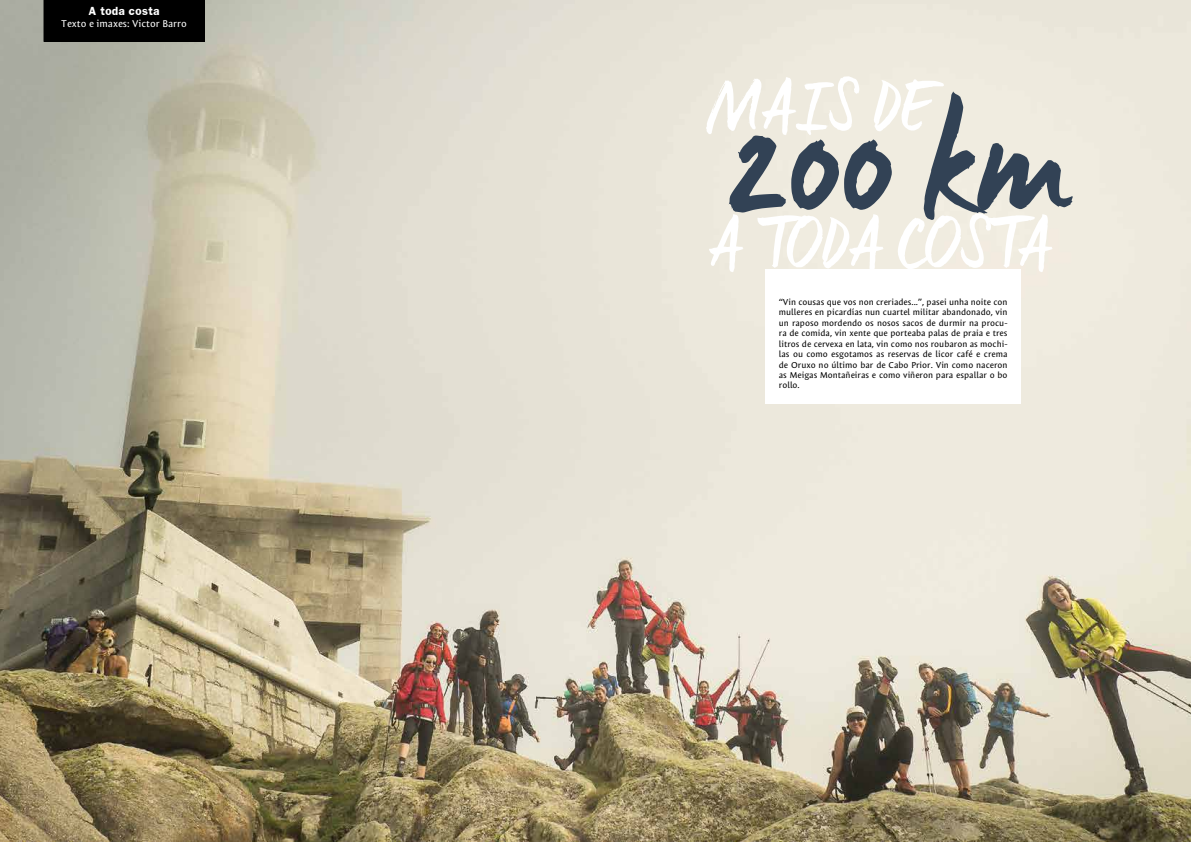
<style>
.page{position:relative;width:1191px;height:842px;background:#fff}
.page>*{position:absolute;margin:0;border:0;box-sizing:border-box;transform-origin:0 0}
.t1{font:150px "Manus";color:#324255}
.t2{font:70px "Manus";letter-spacing:.02em;color:#fff}
.t3{font:10px "Mantika Sans Pro CYR";color:#fff}
.t4{font:700 10px "Franklin";color:#fff}
.t5{font:8.7px/10.4px "Mantika Sans Pro CYR";color:#000;text-align:justify}
</style>
<div class="page">
<img style="left:0;top:0;width:1191px;height:842px">
<div style="left:765px;top:269px;width:255px;height:135px;background:#fff"></div>
<div style="left:44px;top:0;width:161px;height:42px;background:#000"></div>
<p class="t4" style="left:89px;top:4px;width:72px">A toda costa</p>
<p class="t3" style="left:61px;top:17px;width:127px">Texto e imaxes: Victor Barro</p>
<h2 class="t2" style="left:706px;top:64px;width:223px">MAIS DE</h2>
<h1 class="t1" style="left:726px;top:70px;width:344px">200 km</h1>
<h2 class="t2" style="left:709px;top:201px;width:342px">A TODA COSTA</h2>
<p class="t5" style="left:779px;top:297px;width:230px">“Vin cousas que vos non creriades...”, pasei unha noite con mulleres en picardías nun cuartel militar abandonado, vin un raposo mordendo os nosos sacos de durmir na procu&shy;ra de comida, vin xente que porteaba palas de praia e tres litros de cervexa en lata, vin como nos roubaron as mochi&shy;las ou como esgotamos as reservas de licor café e crema de Oruxo no último bar de Cabo Prior. Vin como naceron as Meigas Montañeiras e como viñeron para espallar o bo rollo.</p>
</div>
